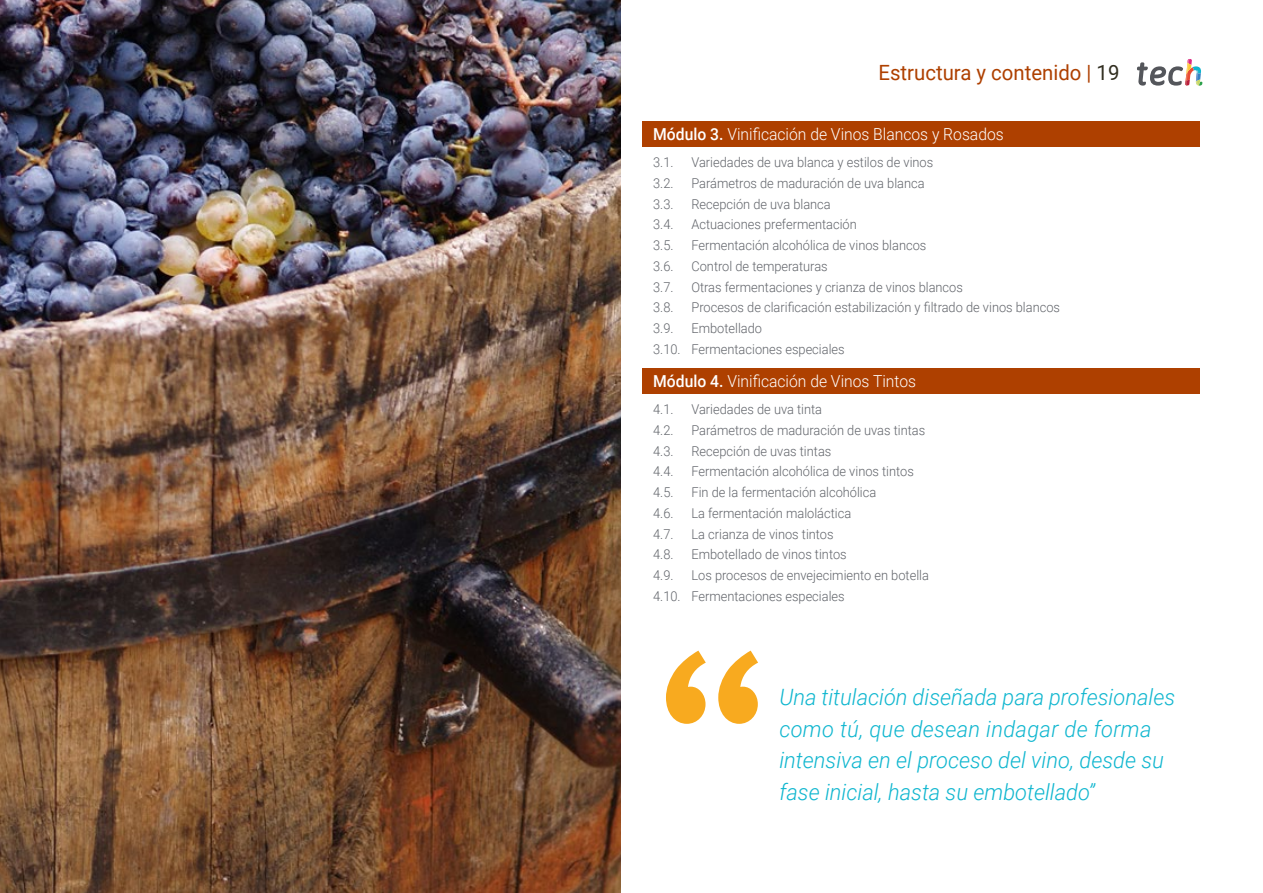
<style>
.page{position:relative;width:1263px;height:893px;background:#fff}
.page>*{position:absolute;margin:0;border:0;box-sizing:border-box;transform-origin:0 0}
.t1{font:italic 300 22.5px/31.5px "Roboto";color:#0fb6cf}
.t2{font:21px "Roboto";color:#ae4000}
.t3{font:300 16.5px "Roboto";color:#fff;scale:.95 1}
.t4{font:300 13.5px/20.7px "Roboto";color:#61646a;scale:.95 1}
.s1{color:#312e20}
.s2{font-weight:500}
</style>
<div class="page">
<div style="left:642px;top:121px;width:557px;height:25px;background:#ae4000"></div>
<div style="left:642px;top:368px;width:557px;height:25px;background:#ae4000"></div>
<svg style="left:666px;top:651px;width:92px;height:73px"></svg>
<img style="left:0;top:0;width:621px;height:893px">
<svg style="left:1137px;top:59px;width:65px;height:27px"></svg>
<h2 class="t2" style="left:878px;top:57px;width:242px">Estructura y contenido | <span class="s1">19</span></h2>
<p class="t3" style="left:653px;top:123px;width:371px"><span class="s2">Módulo 3.</span> Vinificación de Vinos Blancos y Rosados</p>
<p class="t4" style="left:653px;top:151px;width:23px">3.1.</p>
<p class="t4" style="left:691px;top:151px;width:256px">Variedades de uva blanca y estilos de vinos</p>
<p class="t4" style="left:653px;top:172px;width:23px">3.2.</p>
<p class="t4" style="left:691px;top:172px;width:247px">Parámetros de maduración de uva blanca</p>
<p class="t4" style="left:653px;top:193px;width:23px">3.3.</p>
<p class="t4" style="left:691px;top:193px;width:148px">Recepción de uva blanca</p>
<p class="t4" style="left:653px;top:214px;width:23px">3.4.</p>
<p class="t4" style="left:691px;top:214px;width:175px">Actuaciones prefermentación</p>
<p class="t4" style="left:653px;top:234px;width:23px">3.5.</p>
<p class="t4" style="left:691px;top:234px;width:249px">Fermentación alcohólica de vinos blancos</p>
<p class="t4" style="left:653px;top:255px;width:23px">3.6.</p>
<p class="t4" style="left:691px;top:255px;width:145px">Control de temperaturas</p>
<p class="t4" style="left:653px;top:276px;width:23px">3.7.</p>
<p class="t4" style="left:691px;top:276px;width:287px">Otras fermentaciones y crianza de vinos blancos</p>
<p class="t4" style="left:653px;top:297px;width:23px">3.8.</p>
<p class="t4" style="left:691px;top:297px;width:389px">Procesos de clarificación estabilización y filtrado de vinos blancos</p>
<p class="t4" style="left:653px;top:317px;width:23px">3.9.</p>
<p class="t4" style="left:653px;top:317px;width:203px;text-indent:38px">Embotellado<br>3.10. Fermentaciones especiales</p>
<p class="t3" style="left:653px;top:370px;width:278px"><span class="s2">Módulo 4.</span> Vinificación de Vinos Tintos</p>
<p class="t4" style="left:653px;top:398px;width:23px">4.1.</p>
<p class="t4" style="left:691px;top:398px;width:139px">Variedades de uva tinta</p>
<p class="t4" style="left:653px;top:419px;width:23px">4.2.</p>
<p class="t4" style="left:691px;top:419px;width:248px">Parámetros de maduración de uvas tintas</p>
<p class="t4" style="left:653px;top:440px;width:23px">4.3.</p>
<p class="t4" style="left:691px;top:440px;width:149px">Recepción de uvas tintas</p>
<p class="t4" style="left:653px;top:461px;width:23px">4.4.</p>
<p class="t4" style="left:691px;top:461px;width:236px">Fermentación alcohólica de vinos tintos</p>
<p class="t4" style="left:653px;top:481px;width:23px">4.5.</p>
<p class="t4" style="left:691px;top:481px;width:196px">Fin de la fermentación alcohólica</p>
<p class="t4" style="left:653px;top:502px;width:23px">4.6.</p>
<p class="t4" style="left:691px;top:502px;width:170px">La fermentación maloláctica</p>
<p class="t4" style="left:653px;top:523px;width:23px">4.7.</p>
<p class="t4" style="left:691px;top:523px;width:151px">La crianza de vinos tintos</p>
<p class="t4" style="left:653px;top:544px;width:23px">4.8.</p>
<p class="t4" style="left:691px;top:544px;width:165px">Embotellado de vinos tintos</p>
<p class="t4" style="left:653px;top:564px;width:23px">4.9.</p>
<p class="t4" style="left:653px;top:564px;width:292px;text-indent:38px">Los procesos de envejecimiento en botella<br>4.10. Fermentaciones especiales</p>
<h1 class="t1" style="left:779px;top:680px;width:397px">Una titulación diseñada para profesionales como tú, que desean indagar de forma intensiva en el proceso del vino, desde su fase inicial, hasta su embotellado”</h1>
</div>
